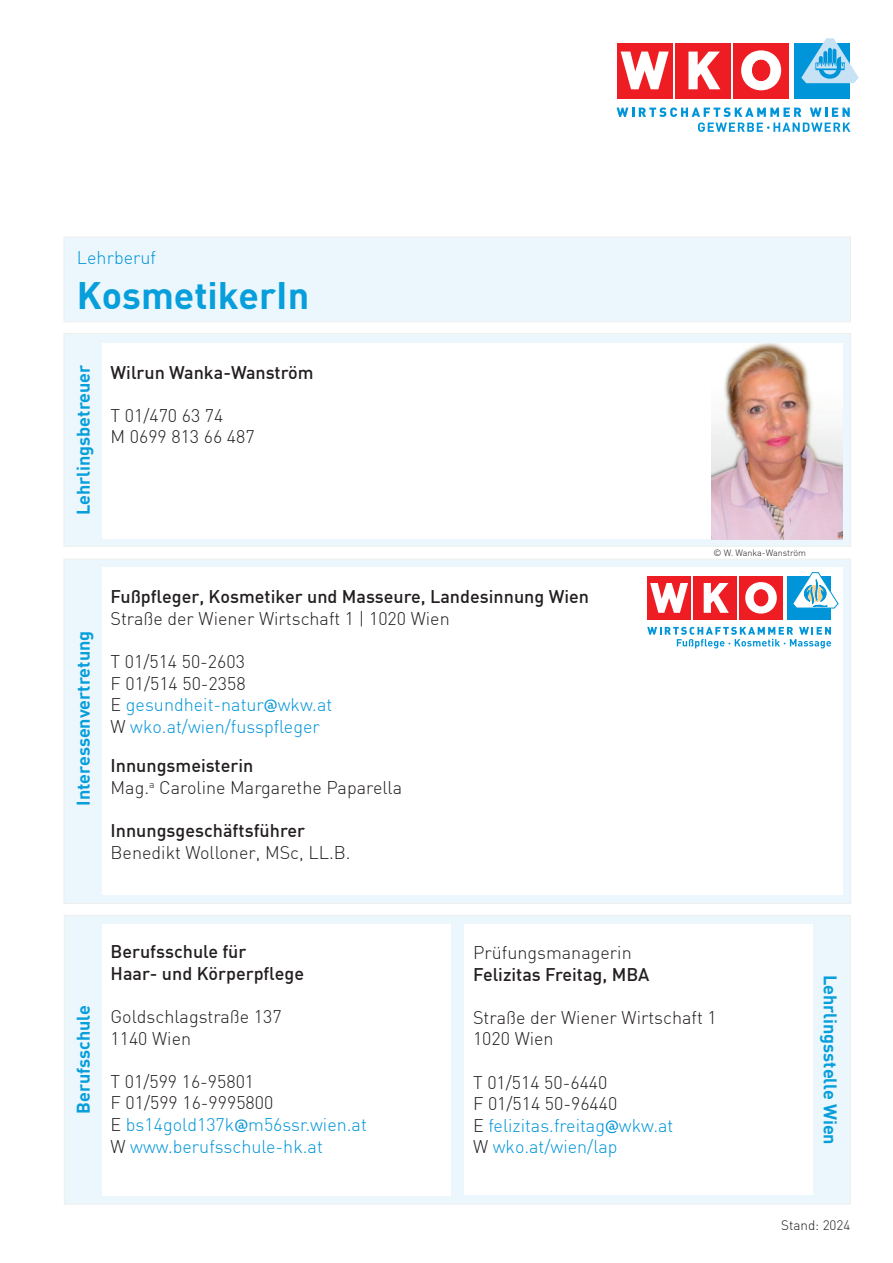
<style>
.page{position:relative;width:893px;height:1263px;background:#fff}
.page>*{position:absolute;margin:0;border:0;box-sizing:border-box;transform-origin:0 0}
.t1{font:700 37.5px "DIN";color:#069edb}
.t2{font:300 18px/21.6px "DIN";color:#0095d9}
.t3{font:300 18px/21.6px "DIN";color:#231f20}
.t4{font:500 18px/21.6px "DIN";color:#231f20}
.t5{font:700 18px "DIN";color:#069edb}
.t6{font:300 13.5px "DIN";color:#231f20}
.t7{font:300 9px "DIN";color:#231f20}
.s1{color:#231f20}
.s2{font-family:"Trebuchet MS";font-weight:400}
.s3{font-weight:500}
</style>
<div class="page">
<div style="left:64px;top:237px;width:787px;height:85px;background:#ebf7fc"></div>
<div style="left:64px;top:333px;width:787px;height:213px;background:#ebf7fc"></div>
<div style="left:64px;top:559px;width:787px;height:345px;background:#ebf7fc"></div>
<div style="left:64px;top:915px;width:786px;height:289px;background:#ebf7fc"></div>
<div style="left:733px;top:43px;width:56px;height:56px;background:#ee1d23"></div>
<div style="left:675px;top:43px;width:56px;height:56px;background:#ee1d23"></div>
<svg style="left:688px;top:52px;width:32px;height:37px"></svg>
<div style="left:617px;top:43px;width:55px;height:56px;background:#ee1d23"></div>
<svg style="left:621px;top:52px;width:48px;height:37px"></svg>
<svg style="left:741px;top:50px;width:40px;height:40px"></svg>
<div style="left:752px;top:60px;width:18px;height:21px;background:#ee1d23;border-radius:50%"></div>
<div style="left:752px;top:60px;width:18px;height:21px;border:1px solid #ee1d23;border-radius:50%"></div>
<div style="left:794px;top:43px;width:56px;height:56px;background:#0095d9"></div>
<svg style="left:801px;top:38px;width:58px;height:45px"></svg>
<svg style="left:617px;top:107px;width:233px;height:25px"></svg>
<div style="left:102px;top:343px;width:610px;height:196px;background:#fff"></div>
<div style="left:102px;top:567px;width:741px;height:328px;background:#fff"></div>
<div style="left:739px;top:576px;width:44px;height:44px;background:#ee1d23"></div>
<div style="left:693px;top:576px;width:44px;height:44px;background:#ee1d23"></div>
<svg style="left:704px;top:583px;width:25px;height:30px"></svg>
<div style="left:647px;top:576px;width:44px;height:44px;background:#ee1d23"></div>
<svg style="left:650px;top:583px;width:38px;height:30px"></svg>
<div style="left:787px;top:576px;width:44px;height:44px;background:#0095d9"></div>
<svg style="left:745px;top:582px;width:32px;height:32px"></svg>
<div style="left:754px;top:590px;width:14px;height:16px;background:#ee1d23;border-radius:50%"></div>
<div style="left:754px;top:589px;width:14px;height:17px;border:1px solid #ee1d23;border-radius:50%"></div>
<svg style="left:793px;top:572px;width:45px;height:37px"></svg>
<svg style="left:647px;top:627px;width:184px;height:21px"></svg>
<div style="left:465px;top:924px;width:348px;height:271px;background:#fff"></div>
<div style="left:102px;top:924px;width:349px;height:271px;background:#fff"></div>
<img style="left:712px;top:343px;width:130px;height:196px">
<p class="t2" style="left:77px;top:247px;width:81px">Lehrberuf</p>
<h1 class="t1" style="left:77px;top:271px;width:234px">KosmetikerIn</h1>
<p class="t5" style="left:72px;top:515px;width:152px;rotate:-90deg">Lehrlingsbetreuer</p>
<p class="t4" style="left:111px;top:361px;width:204px">Wilrun Wanka-Wanström</p>
<p class="t3" style="left:111px;top:404px;width:146px">T 01/470 63 74<br>M 0699 813 66 487</p>
<p class="t5" style="left:72px;top:806px;width:177px;rotate:-90deg">Interessenvertretung</p>
<p class="t4" style="left:111px;top:585px;width:480px">Fußpfleger, Kosmetiker und Masseure, Landesinnung Wien</p>
<p class="t3" style="left:111px;top:607px;width:341px">Straße der Wiener Wirtschaft 1 | 1020 Wien</p>
<p class="t2" style="left:111px;top:650px;width:223px"><span class="s1">T 01/514 50-2603<br>F 01/514 50-2358<br>E</span> gesundheit-natur<span class="s2">@</span>wkw.at<br><span class="s1">W</span> wko.at/wien/fusspfleger</p>
<p class="t3" style="left:111px;top:755px;width:293px"><span class="s3">Innungsmeisterin<br></span>Mag.<sup>a</sup> Caroline Margarethe Paparella</p>
<p class="t4" style="left:111px;top:819px;width:196px">Innungsgeschäftsführer</p>
<p class="t3" style="left:111px;top:841px;width:242px">Benedikt Wolloner, MSc, LL.B.</p>
<p class="t7" style="left:713px;top:547px;width:94px">© W. Wanka-Wanström</p>
<p class="t5" style="left:72px;top:1114px;width:110px;rotate:-90deg">Berufsschule</p>
<p class="t4" style="left:111px;top:940px;width:195px">Berufsschule für<br>Haar- und Körperpflege</p>
<p class="t3" style="left:111px;top:1005px;width:173px">Goldschlagstraße 137<br>1140 Wien</p>
<p class="t2" style="left:111px;top:1070px;width:258px"><span class="s1">T 01/599 16-95801<br>F 01/599 16-9995800<br>E</span> bs14gold137k<span class="s2">@</span>m56ssr.wien.at<br><span class="s1">W</span> www.berufsschule-hk.at</p>
<p class="t3" style="left:473px;top:941px;width:160px">Prüfungsmanagerin</p>
<p class="t4" style="left:473px;top:963px;width:178px">Felizitas Freitag, MBA</p>
<p class="t3" style="left:473px;top:1006px;width:245px">Straße der Wiener Wirtschaft 1<br>1020 Wien</p>
<p class="t2" style="left:473px;top:1071px;width:202px"><span class="s1">T 01/514 50-6440<br>F 01/514 50-96440<br>E</span> felizitas.freitag<span class="s2">@</span>wkw.at<br><span class="s1">W</span> wko.at/wien/lap</p>
<p class="t5" style="left:842px;top:975px;width:172px;rotate:90deg">Lehrlingsstelle Wien</p>
<p class="t6" style="left:781px;top:1217px;width:71px">Stand: 2024</p>
</div>
